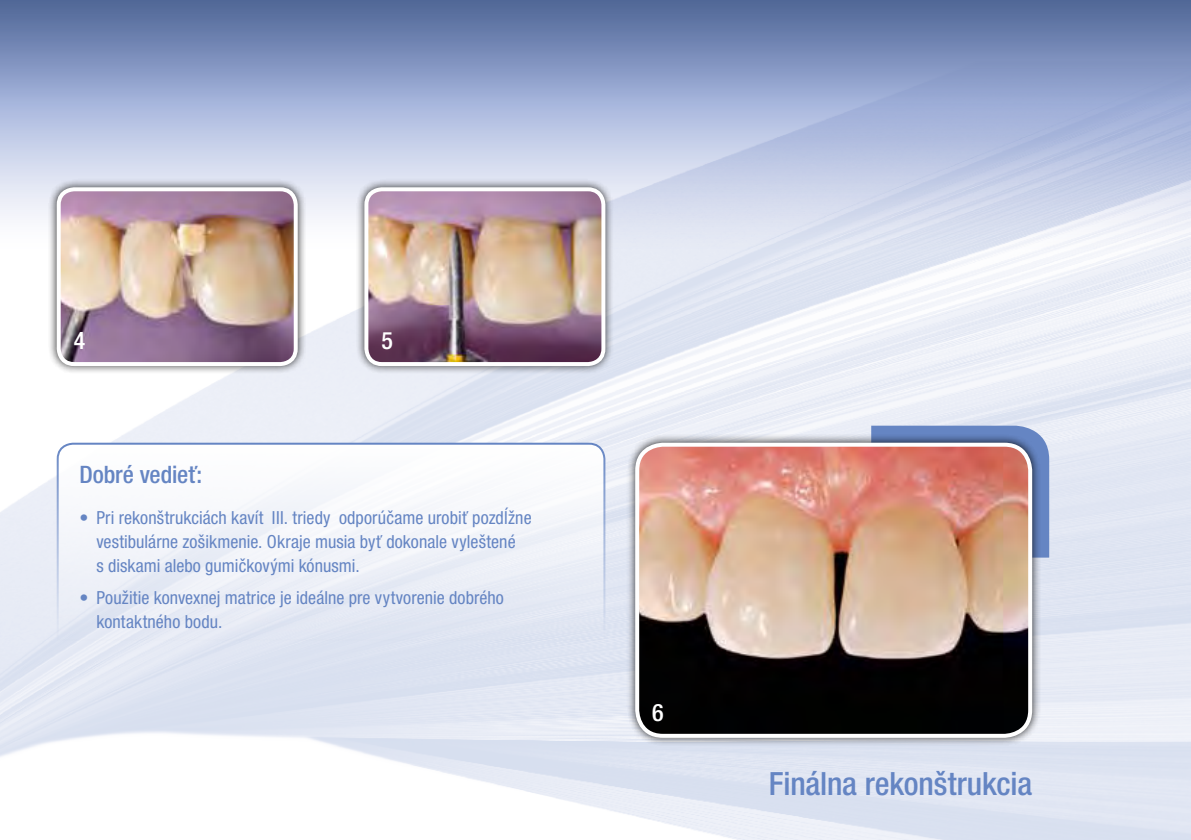
<style>
.page{position:relative;width:1191px;height:840px;background:#fff}
.page>*{position:absolute;margin:0;border:0;box-sizing:border-box;transform-origin:0 0}
.t1{font:500 condensed 32px "Helvetica Neue LT Pro";letter-spacing:-.005em;color:#6585c3}
.t2{font:500 condensed 24px "Helvetica Neue LT Pro";color:#6585c3}
.t3{font:500 condensed 24px "Helvetica Neue LT Pro";color:#fff}
.t4{font:condensed 18px/24px "Helvetica Neue LT Pro";letter-spacing:.005em;color:#6585c3}
</style>
<div class="page">
<svg style="left:0;top:0;width:1191px;height:62px;background:#677caa"></svg>
<div style="left:48px;top:179px;width:258px;height:196px;background:#000;opacity:.8"></div>
<img style="left:59px;top:189px;width:237px;height:175px">
<div style="left:57px;top:187px;width:241px;height:179px;border:4px solid #fff;border-radius:16px"></div>
<svg style="left:871px;top:425px;width:178px;height:132px;background:#7692c9"></svg>
<div style="left:627px;top:434px;width:414px;height:312px;background:#000;opacity:.8"></div>
<img style="left:637px;top:444px;width:393px;height:291px">
<div style="left:635px;top:442px;width:397px;height:295px;border:4px solid #fff;border-radius:26px"></div>
<svg style="left:56px;top:441px;width:550px;height:201px"></svg>
<div style="left:356px;top:179px;width:258px;height:196px;background:#000;opacity:.8"></div>
<img style="left:366px;top:189px;width:237px;height:175px">
<div style="left:364px;top:187px;width:241px;height:179px;border:4px solid #fff;border-radius:16px"></div>
<h2 class="t3" style="left:74px;top:326px;width:13px">4</h2>
<h2 class="t3" style="left:381px;top:326px;width:13px">5</h2>
<h2 class="t2" style="left:79px;top:459px;width:124px">Dobré vedieť:</h2>
<p class="t4" style="left:96px;top:505px;width:437px;text-indent:-17px">• Pri rekonštrukciách kavít III. triedy odporúčame urobiť pozdĺžne vestibulárne zošikmenie. Okraje musia byť dokonale vyleštené<br>s diskami alebo gumičkovými kónusmi.</p>
<p class="t4" style="left:96px;top:585px;width:409px;text-indent:-17px">• Použitie konvexnej matrice je ideálne pre vytvorenie dobrého kontaktného bodu.</p>
<h2 class="t3" style="left:652px;top:697px;width:13px">6</h2>
<h1 class="t1" style="left:769px;top:763px;width:265px">Finálna rekonštrukcia</h1>
</div>
